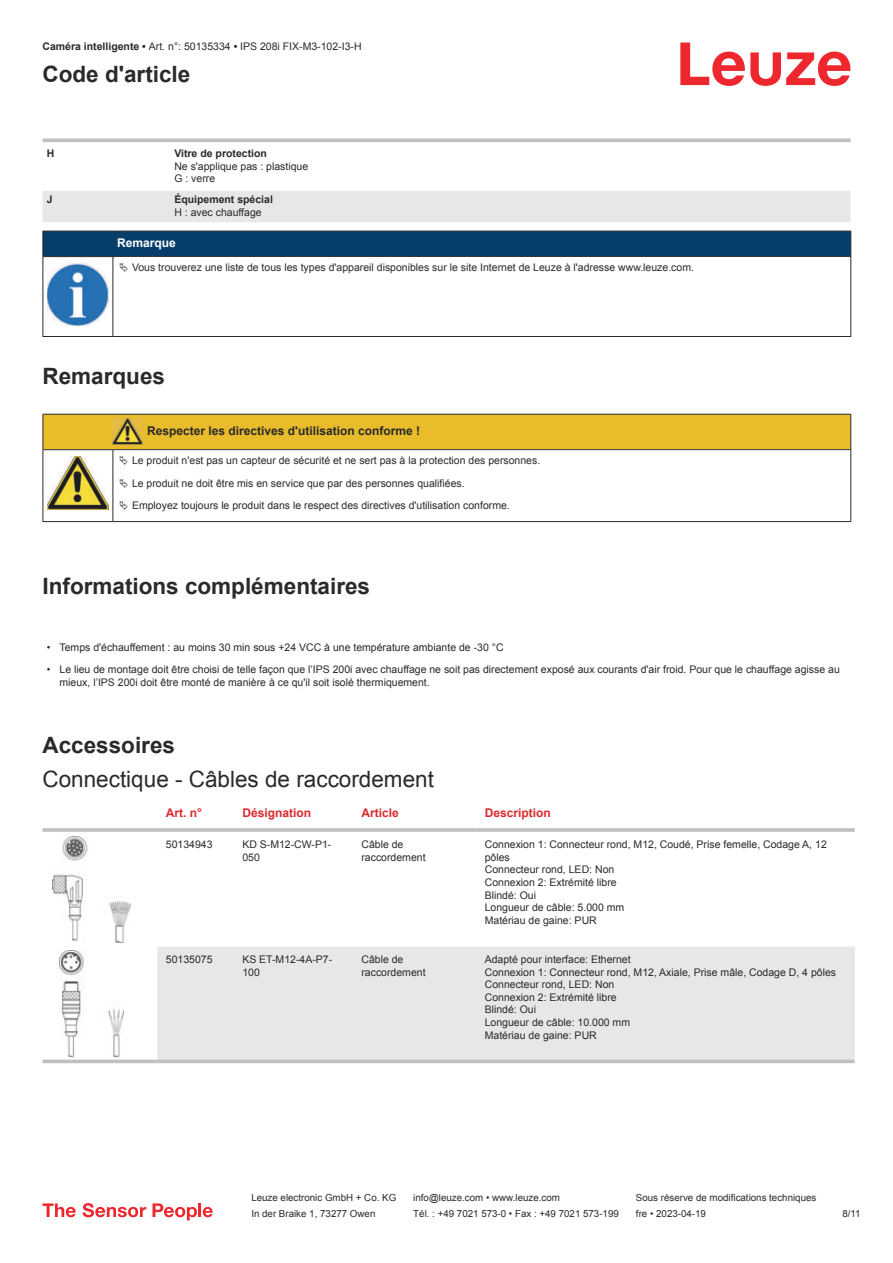
<style>
.page{position:relative;width:893px;height:1263px;background:#fff}
.page>*{position:absolute;margin:0;border:0;box-sizing:border-box;transform-origin:0 0}
.t1{font:700 22.5px "Arial";color:#2b292a}
.t2{font:22.5px "Arial";color:#2b292a}
.t3{font:700 12px "Arial";color:#2b292a}
.t4{font:700 12px "Arial";color:#db2a30}
.t5{font:700 12px "Arial";color:#fff}
.t6{font:10.5px/12.6px "Arial";color:#2b292a}
.t7{font:700 10.5px "Arial";color:#2b292a}
.t8{font:9.75px "Arial";color:#2b292a}
.s1{font-weight:700}
</style>
<div class="page">
<svg style="left:680px;top:43px;width:170px;height:43px"></svg>
<svg style="left:43px;top:138px;width:807px;height:1px"></svg>
<div style="left:43px;top:191px;width:807px;height:31px;background:#e6e7e9"></div>
<hr style="left:43px;top:139px;width:127px;height:3px;background:#bdbfc1">
<hr style="left:170px;top:139px;width:680px;height:3px;background:#bdbfc1">
<svg style="left:43px;top:942px;width:812px;height:122px"></svg>
<div style="left:157px;top:946px;width:698px;height:114px;background:#e6e7e9"></div>
<hr style="left:43px;top:828px;width:114px;height:4px;background:#c3c5c7">
<svg style="left:157px;top:828px;width:77px;height:4px"></svg>
<hr style="left:234px;top:828px;width:119px;height:4px;background:#c4c6c7">
<hr style="left:353px;top:828px;width:123px;height:4px;background:#c3c5c7">
<svg style="left:476px;top:828px;width:379px;height:4px;background:#c3c5c7"></svg>
<hr style="left:43px;top:1060px;width:114px;height:3px;background:#bdbfc1">
<hr style="left:157px;top:1060px;width:77px;height:3px;background:#bdbfc1">
<hr style="left:234px;top:1060px;width:119px;height:3px;background:#bdbfc1">
<hr style="left:353px;top:1060px;width:123px;height:3px;background:#bdbfc1">
<hr style="left:476px;top:1060px;width:379px;height:3px;background:#bdbfc1">
<img style="left:52px;top:836px;width:79px;height:106px">
<img style="left:59px;top:951px;width:65px;height:106px">
<svg style="left:43px;top:1203px;width:33px;height:14px"></svg>
<svg style="left:83px;top:1203px;width:63px;height:14px"></svg>
<svg style="left:153px;top:1203px;width:44px;height:17px"></svg>
<hr style="left:198px;top:1203px;width:3px;height:14px;background:#ed272d">
<svg style="left:203px;top:1207px;width:10px;height:10px"></svg>
<div style="left:43px;top:231px;width:808px;height:26px;background:#063d69"></div>
<hr style="left:113px;top:256px;width:738px;height:1px;background:#2b292a">
<hr style="left:43px;top:257px;width:1px;height:75px;background:#2b292a">
<hr style="left:113px;top:257px;width:1px;height:75px;background:#2b292a">
<hr style="left:850px;top:257px;width:1px;height:75px;background:#2b292a">
<hr style="left:43px;top:336px;width:70px;height:1px;background:#2b292a">
<hr style="left:113px;top:336px;width:738px;height:1px;background:#2b292a">
<img style="left:47px;top:263px;width:61px;height:63px">
<div style="left:44px;top:415px;width:806px;height:34px;background:#e8bc2a"></div>
<svg style="left:44px;top:450px;width:806px;height:71px"></svg>
<hr style="left:43px;top:414px;width:70px;height:1px;background:#2b292a">
<hr style="left:43px;top:415px;width:1px;height:34px;background:#2b292a">
<hr style="left:43px;top:449px;width:70px;height:1px;background:#2b292a">
<hr style="left:113px;top:414px;width:30px;height:1px;background:#2b292a">
<hr style="left:113px;top:449px;width:30px;height:1px;background:#2b292a">
<hr style="left:143px;top:414px;width:708px;height:1px;background:#2b292a">
<hr style="left:850px;top:415px;width:1px;height:34px;background:#2b292a">
<hr style="left:143px;top:449px;width:708px;height:1px;background:#2b292a">
<hr style="left:43px;top:450px;width:1px;height:67px;background:#2b292a">
<hr style="left:113px;top:450px;width:1px;height:67px;background:#2b292a">
<hr style="left:850px;top:450px;width:1px;height:67px;background:#2b292a">
<hr style="left:43px;top:521px;width:70px;height:1px;background:#2b292a">
<hr style="left:113px;top:521px;width:30px;height:1px;background:#2b292a">
<hr style="left:143px;top:521px;width:708px;height:1px;background:#2b292a">
<img style="left:113px;top:418px;width:30px;height:27px">
<img style="left:47px;top:456px;width:61px;height:54px">
<svg style="left:115px;top:451px;width:734px;height:66px"></svg>
<svg style="left:120px;top:456px;width:8px;height:9px"></svg>
<svg style="left:120px;top:478px;width:8px;height:10px"></svg>
<svg style="left:120px;top:501px;width:8px;height:9px"></svg>
<p class="t6" style="left:43px;top:41px;width:321px"><span class="s1">Caméra intelligente •</span> Art. n°: 50135334 <span class="s1">•</span> IPS 208i FIX-M3-102-I3-H</p>
<h1 class="t1" style="left:43px;top:66px;width:149px">Code d'article</h1>
<p class="t7" style="left:47px;top:149px;width:9px">H</p>
<p class="t7" style="left:174px;top:149px;width:94px">Vitre de protection</p>
<p class="t6" style="left:174px;top:161px;width:135px">Ne s'applique pas : plastique<br>G : verre</p>
<p class="t7" style="left:47px;top:195px;width:7px">J</p>
<p class="t7" style="left:174px;top:195px;width:100px">Équipement spécial</p>
<p class="t6" style="left:174px;top:206px;width:89px">H : avec chauffage</p>
<p class="t5" style="left:117px;top:238px;width:60px">Remarque</p>
<p class="t6" style="left:132px;top:262px;width:563px">Vous trouverez une liste de tous les types d'appareil disponibles sur le site Internet de Leuze à l'adresse www.leuze.com.</p>
<h1 class="t1" style="left:43px;top:367px;width:124px">Remarques</h1>
<p class="t3" style="left:147px;top:426px;width:274px">Respecter les directives d'utilisation conforme !</p>
<p class="t6" style="left:132px;top:451px;width:410px;line-height:22.4px">Le produit n'est pas un capteur de sécurité et ne sert pas à la protection des personnes.<br>Le produit ne doit être mis en service que par des personnes qualifiées.<br>Employez toujours le produit dans le respect des directives d'utilisation conforme.</p>
<h1 class="t1" style="left:43px;top:578px;width:329px">Informations complémentaires</h1>
<p class="t6" style="left:47px;top:642px;width:458px">• Temps d'échauffement : au moins 30 min sous +24 VCC à une température ambiante de -30 °C</p>
<p class="t6" style="left:60px;top:664px;width:782px;text-indent:-13px">• Le lieu de montage doit être choisi de telle façon que l’IPS 200i avec chauffage ne soit pas directement exposé aux courants d'air froid. Pour que le chauffage agisse au mieux, l’IPS 200i doit être monté de manière à ce qu'il soit isolé thermiquement.</p>
<h1 class="t1" style="left:43px;top:737px;width:134px">Accessoires</h1>
<h1 class="t2" style="left:43px;top:770px;width:393px">Connectique - Câbles de raccordement</h1>
<p class="t4" style="left:166px;top:808px;width:38px">Art. n°</p>
<p class="t4" style="left:242px;top:808px;width:70px">Désignation</p>
<p class="t4" style="left:361px;top:808px;width:39px">Article</p>
<p class="t4" style="left:485px;top:808px;width:68px">Description</p>
<p class="t6" style="left:166px;top:839px;width:48px">50134943</p>
<p class="t6" style="left:242px;top:839px;width:91px">KD S-M12-CW-P1-<br>050</p>
<p class="t6" style="left:361px;top:839px;width:66px">Câble de raccordement</p>
<p class="t6" style="left:485px;top:839px;width:344px">Connexion 1: Connecteur rond, M12, Coudé, Prise femelle, Codage A, 12 pôles<br>Connecteur rond, LED: Non<br>Connexion 2: Extrémité libre<br>Blindé: Oui<br>Longueur de câble: 5.000 mm<br>Matériau de gaine: PUR</p>
<p class="t6" style="left:166px;top:954px;width:48px">50135075</p>
<p class="t6" style="left:242px;top:954px;width:91px">KS ET-M12-4A-P7-<br>100</p>
<p class="t6" style="left:361px;top:954px;width:66px">Câble de raccordement</p>
<p class="t6" style="left:485px;top:954px;width:353px">Adapté pour interface: Ethernet<br>Connexion 1: Connecteur rond, M12, Axiale, Prise mâle, Codage D, 4 pôles<br>Connecteur rond, LED: Non<br>Connexion 2: Extrémité libre<br>Blindé: Oui<br>Longueur de câble: 10.000 mm<br>Matériau de gaine: PUR</p>
<p class="t8" style="left:251px;top:1194px;width:146px">Leuze electronic GmbH + Co. KG</p>
<p class="t8" style="left:413px;top:1194px;width:148px">info@leuze.com • www.leuze.com</p>
<p class="t8" style="left:636px;top:1194px;width:182px">Sous réserve de modifications techniques</p>
<p class="t8" style="left:251px;top:1210px;width:126px">In der Braike 1, 73277 Owen</p>
<p class="t8" style="left:413px;top:1210px;width:207px">Tél. : +49 7021 573-0 • Fax : +49 7021 573-199</p>
<p class="t8" style="left:636px;top:1210px;width:72px">fre • 2023-04-19</p>
<p class="t8" style="left:842px;top:1210px;width:20px">8 /11</p>
</div>
